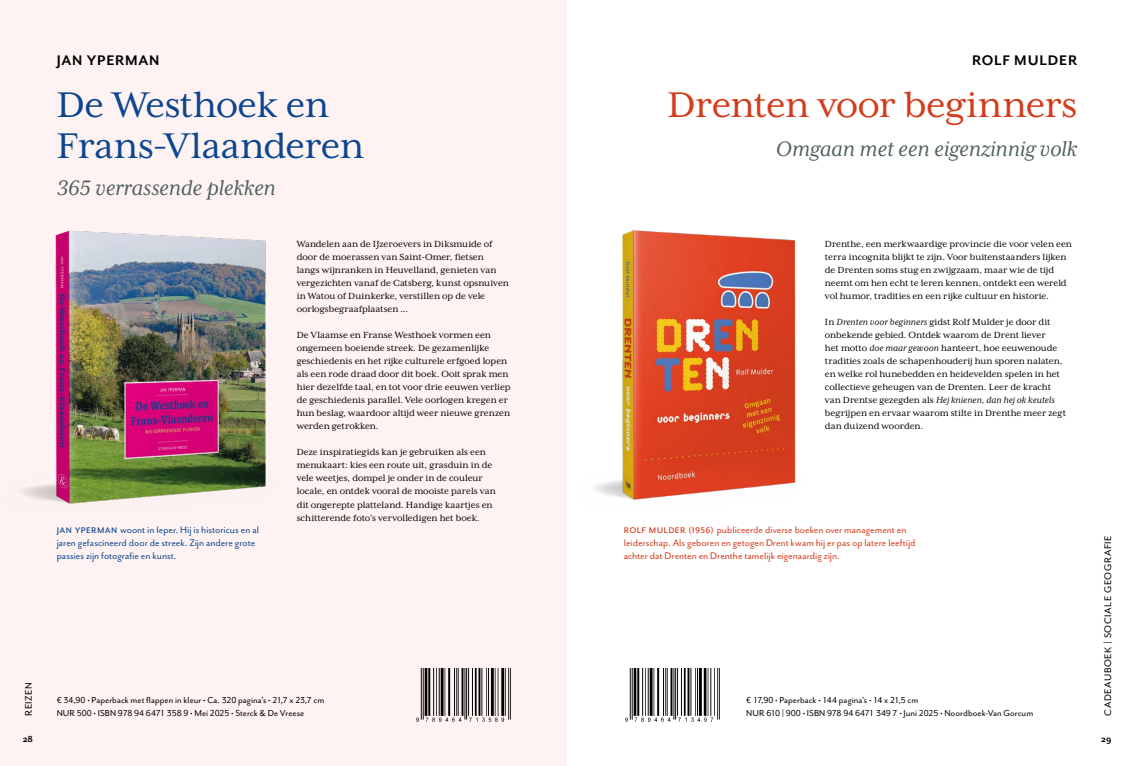
<style>
.page{position:relative;width:1134px;height:766px;background:#fff}
.page>*{position:absolute;margin:0;border:0;box-sizing:border-box;transform-origin:0 0}
.t1{font:41px/41px "Mrs Eaves XL Serif OT";letter-spacing:-.015em;color:#0c4690}
.t2{font:41px "Mrs Eaves XL Serif OT";letter-spacing:-.02em;color:#d33c1d}
.t3{font:italic 24px "Mrs Eaves XL Serif OT";letter-spacing:-.005em;color:#4c5e5b}
.t4{font:700 16px "Mr Eaves Mod OT";letter-spacing:.05em;color:#000}
.t5{font:11px/13px "Mr Eaves San OT";color:#d33c1d}
.t6{font:11px/13px "Mr Eaves San OT";color:#0c4690}
.t7{font:11px "Mr Eaves San OT";letter-spacing:.05em;color:#000}
.t8{font:10.2px/13px "Mrs Eaves XL Serif OT";letter-spacing:-.005em;color:#000}
.t9{font:10px/13px "Mr Eaves San OT";letter-spacing:.005em;color:#000}
.t10{font:700 10px "Mr Eaves San OT";color:#000}
.s1{font-size:13px}
.s2{font-style:italic}
</style>
<div class="page">
<div style="left:0;top:0;width:567px;height:765px;background:#fef3f2"></div>
<img style="left:416px;top:668px;width:94px;height:54px">
<img style="left:22px;top:230px;width:244px;height:274px">
<img style="left:625px;top:668px;width:95px;height:54px">
<img style="left:594px;top:230px;width:202px;height:270px">
<h3 class="t4" style="left:57px;top:52px;width:104px">JAN YPERMAN</h3>
<h1 class="t1" style="left:57px;top:85px;width:309px">De Westhoek en<br>Frans-Vlaanderen</h1>
<h2 class="t3" style="left:57px;top:175px;width:221px">365 verrassende plekken</h2>
<p class="t6" style="left:57px;top:523px;width:204px"><span class="s1">Jan Yperman</span> woont in Ieper. Hij is historicus en al jaren gefascineerd door de streek. Zijn andere grote passies zijn fotografie en kunst.</p>
<p class="t8" style="left:297px;top:238px;width:214px">Wandelen aan de IJzeroevers in Diksmuide of door de moerassen van Saint-Omer, fietsen langs wijnranken in Heuvelland, genieten van vergezichten vanaf de Catsberg, kunst opsnuiven in Watou of Duinkerke, verstillen op de vele oorlogsbegraafplaatsen ...</p>
<p class="t8" style="left:297px;top:329px;width:215px">De Vlaamse en Franse Westhoek vormen een ongemeen boeiende streek. De gezamenlijke geschiedenis en het rijke culturele erfgoed lopen als een rode draad door dit boek. Ooit sprak men hier dezelfde taal, en tot voor drie eeuwen verliep de geschiedenis parallel. Vele oorlogen kregen er hun beslag, waardoor altijd weer nieuwe grenzen werden getrokken.</p>
<p class="t8" style="left:297px;top:446px;width:201px">Deze inspiratiegids kan je gebruiken als een menukaart: kies een route uit, grasduin in de vele weetjes, dompel je onder in de couleur locale, en ontdek vooral de mooiste parels van dit ongerepte platteland. Handige kaartjes en schitterende foto’s vervolledigen het boek.</p>
<p class="t7" style="left:23px;top:715px;width:35px;rotate:-90deg">REIZEN</p>
<p class="t10" style="left:23px;top:733px;width:12px">28</p>
<p class="t9" style="left:57px;top:693px;width:269px">€ 34,90 • Paperback met flappen in kleur • Ca. 320 pagina’s • 21,7 x 23,7 cm<br>NUR 500 • ISBN 978 94 6471 358 9 • Mei 2025 • Sterck &amp; De Vreese</p>
<h3 class="t4" style="left:972px;top:52px;width:107px">ROLF MULDER</h3>
<h1 class="t2" style="left:667px;top:83px;width:411px">Drenten voor beginners</h1>
<h2 class="t3" style="left:776px;top:136px;width:303px">Omgaan met een eigenzinnig volk</h2>
<p class="t8" style="left:825px;top:238px;width:248px">Drenthe, een merkwaardige provincie die voor velen een terra incognita blijkt te zijn. Voor buitenstaanders lijken de Drenten soms stug en zwijgzaam, maar wie de tijd neemt om hen echt te leren kennen, ontdekt een wereld vol humor, tradities en een rijke cultuur en historie.</p>
<p class="t8" style="left:825px;top:316px;width:243px">In <span class="s2">Drenten voor beginners</span> gidst Rolf Mulder je door dit onbekende gebied. Ontdek waarom de Drent liever<br>het motto <span class="s2">doe maar gewoon</span> hanteert, hoe eeuwenoude tradities zoals de schapenhouderij hun sporen nalaten, en welke rol hunebedden en heidevelden spelen in het collectieve geheugen van de Drenten. Leer de kracht van Drentse gezegden als <span class="s2">Hej knienen, dan hej ok keutels </span>begrijpen en ervaar waarom stilte in Drenthe meer zegt dan duizend woorden.</p>
<p class="t5" style="left:624px;top:523px;width:293px"><span class="s1">Rolf Mulder (1956)</span> publiceerde diverse boeken over management en leiderschap. Als geboren en getogen Drent kwam hij er pas op latere leeftijd achter dat Drenten en Drenthe tamelijk eigenaardig zijn.</p>
<p class="t9" style="left:746px;top:693px;width:288px">€ 17,90 • Paperback • 144 pagina’s • 14 x 21,5 cm<br>NUR 610 | 900 • ISBN 978 94 6471 349 7 • Juni 2025 • Noordboek-Van Gorcum</p>
<p class="t7" style="left:1102px;top:715px;width:182px;rotate:-90deg">CADEAUBOEK | SOCIALE GEOGRAFIE</p>
<p class="t10" style="left:1101px;top:733px;width:12px">29</p>
</div>
